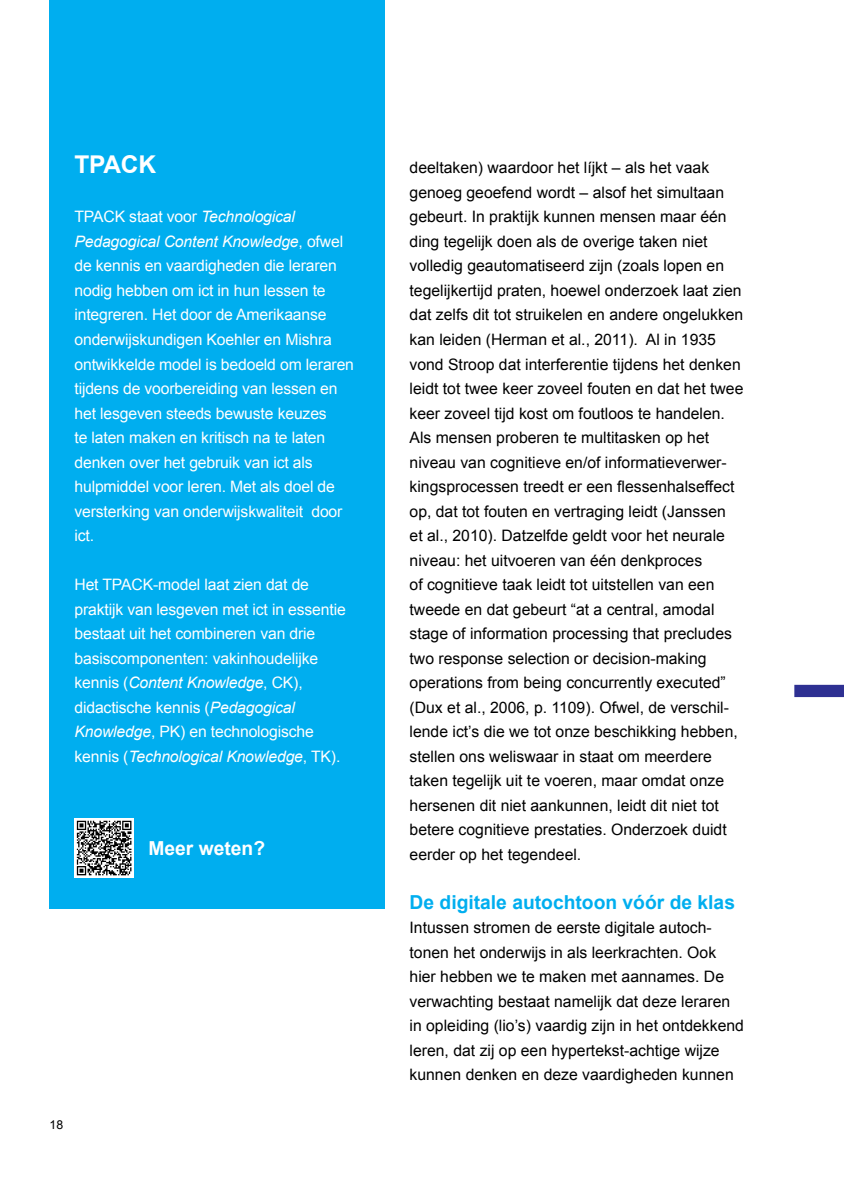
<style>
.page{position:relative;width:844px;height:1191px;background:#fff}
.page>*{position:absolute;margin:0;border:0;box-sizing:border-box;transform-origin:0 0}
.t1{font:700 24.5px "Arial";letter-spacing:-.01em;color:#fff}
.t2{font:700 19.25px "Arial";color:#00aeef}
.t3{font:700 19.25px "Arial";color:#fff}
.t4{font:15.75px/24.5px "Arial";color:#000}
.t5{font:15.75px/24.5px "Arial";letter-spacing:-.01em;color:#fff}
.t6{font:12.25px "Arial";color:#000}
.s1{font-style:italic}
</style>
<div class="page">
<div style="left:50px;top:0;width:334px;height:908px;background:#00aeef"></div>
<svg style="left:74px;top:818px;width:60px;height:60px"></svg>
<svg style="left:77px;top:820px;width:54px;height:55px;background:#7d7d7d"></svg>
<div style="left:794px;top:685px;width:49px;height:12px;background:#2e3092"></div>
<h1 class="t1" style="left:74px;top:149px;width:83px">TPACK</h1>
<p class="t5" style="left:74px;top:205px;width:281px">TPACK staat voor <span class="s1">Technological Pedagogical Content Knowledge</span>, ofwel de kennis en vaardigheden die leraren nodig hebben om ict in hun lessen te integreren. Het door de Amerikaanse onderwijskundigen Koehler en Mishra ontwikkelde model is bedoeld om leraren tijdens de voorbereiding van lessen en het lesgeven steeds bewuste keuzes<br>te laten maken en kritisch na te laten denken over het gebruik van ict als hulpmiddel voor leren. Met als doel de versterking van onderwijskwaliteit door ict.</p>
<p class="t5" style="left:74px;top:572px;width:273px">Het TPACK-model laat zien dat de praktijk van lesgeven met ict in essentie bestaat uit het combineren van drie basiscomponenten: vakinhoudelijke kennis (<span class="s1">Content Knowledge</span>, CK), didactische kennis (<span class="s1">Pedagogical Knowledge</span>, PK) en technologische kennis (<span class="s1">Technological Knowledge</span>, TK).</p>
<p class="t3" style="left:148px;top:835px;width:118px">Meer weten?</p>
<p class="t6" style="left:50px;top:1116px;width:15px">18</p>
<p class="t4" style="left:409px;top:156px;width:335px">deeltaken) waardoor het líjkt – als het vaak genoeg geoefend wordt – alsof het simultaan gebeurt. In praktijk kunnen mensen maar één ding tegelijk doen als de overige taken niet volledig geautomatiseerd zijn (zoals lopen en tegelijkertijd praten, hoewel onderzoek laat zien dat zelfs dit tot struikelen en andere ongelukken kan leiden (Herman et al., 2011). Al in 1935 vond Stroop dat interferentie tijdens het denken leidt tot twee keer zoveel fouten en dat het twee keer zoveel tijd kost om foutloos te handelen.<br>Als mensen proberen te multitasken op het niveau van cognitieve en/of informatieverwer&shy;kingsprocessen treedt er een flessenhalseffect op, dat tot fouten en vertraging leidt (Janssen<br>et al., 2010). Datzelfde geldt voor het neurale niveau: het uitvoeren van één denkproces<br>of cognitieve taak leidt tot uitstellen van een tweede en dat gebeurt “at a central, amodal stage of information processing that precludes two response selection or decision-making operations from being concurrently executed” (Dux et al., 2006, p. 1109). Ofwel, de verschil&shy;lende ict’s die we tot onze beschikking hebben, stellen ons weliswaar in staat om meerdere taken tegelijk uit te voeren, maar omdat onze hersenen dit niet aankunnen, leidt dit niet tot betere cognitieve prestaties. Onderzoek duidt eerder op het tegendeel.</p>
<p class="t2" style="left:409px;top:889px;width:327px">De digitale autochtoon vóór de klas</p>
<p class="t4" style="left:409px;top:915px;width:336px">Intussen stromen de eerste digitale autoch&shy;tonen het onderwijs in als leerkrachten. Ook hier hebben we te maken met aannames. De verwachting bestaat namelijk dat deze leraren in opleiding (lio’s) vaardig zijn in het ontdekkend leren, dat zij op een hypertekst-achtige wijze kunnen denken en deze vaardigheden kunnen</p>
</div>
